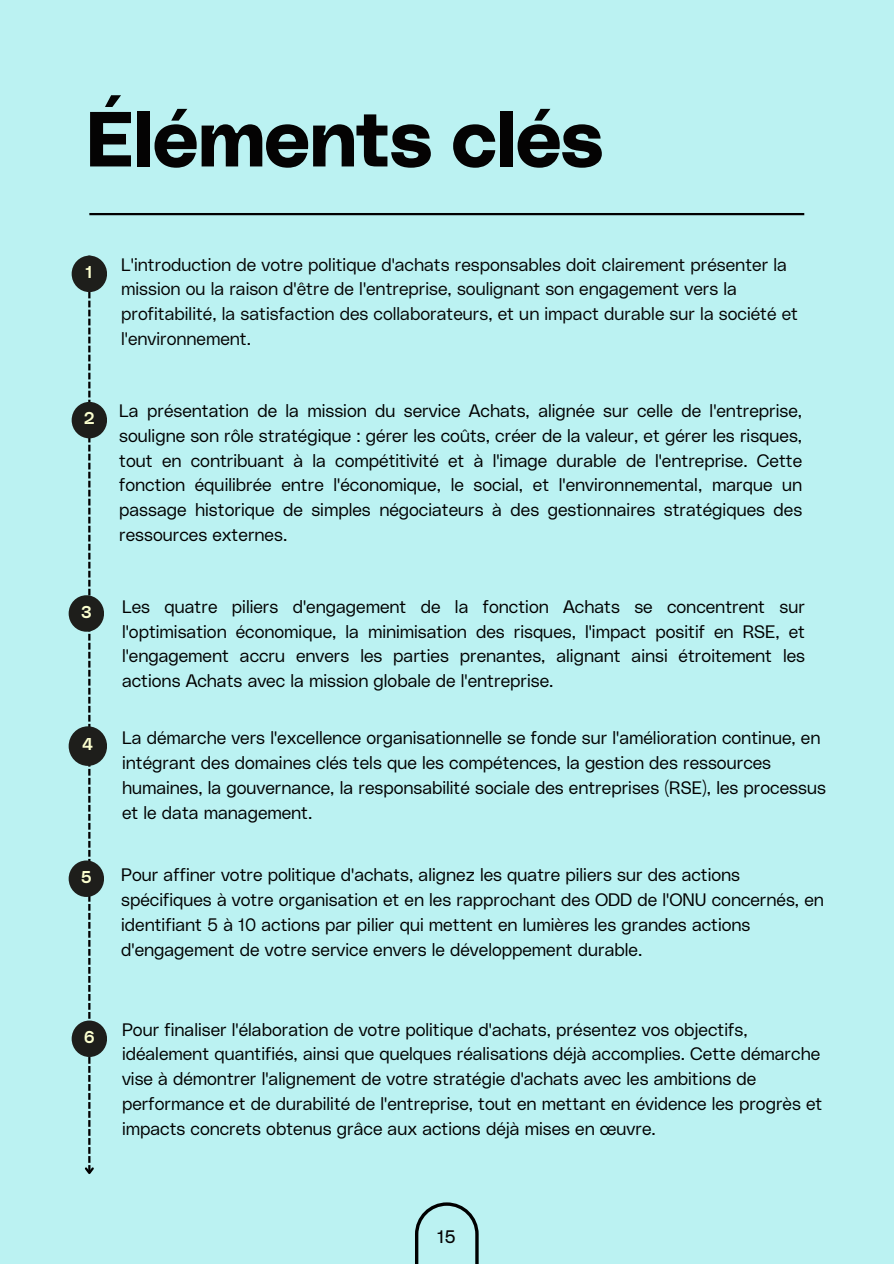
<style>
.page{position:relative;width:894px;height:1264px;background:#fff}
.page>*{position:absolute;margin:0;border:0;box-sizing:border-box;transform-origin:0 0}
.t1{font:77.4px "Poly Sans Bulky";color:#040303}
.t2{font:18px "Poly Sans Neutral";color:#040303}
.t3{font:17.85px/24.8px "Poly Sans Slim";color:#000}
.t4{font:17.85px/24.8px "Poly Sans Slim";color:#040303}
.t5{font:16.95px "Poly Sans Median";color:#fcffcf}
</style>
<div class="page">
<div style="left:0;top:0;width:893px;height:1263px;background:#bbf2f2"></div>
<hr style="left:89px;top:213px;width:715px;height:2px;background:#000">
<svg style="left:415px;top:1202px;width:63px;height:61px"></svg>
<svg style="left:83px;top:256px;width:13px;height:918px"></svg>
<div style="left:72px;top:256px;width:35px;height:36px;background:#1e1e1b;border-radius:50%"></div>
<div style="left:72px;top:402px;width:35px;height:36px;background:#1e1e1b;border-radius:50%"></div>
<div style="left:69px;top:595px;width:35px;height:36px;background:#1e1e1b;border-radius:50%"></div>
<div style="left:69px;top:726px;width:38px;height:40px;background:#1e1e1b;border-radius:50%"></div>
<div style="left:69px;top:860px;width:35px;height:37px;background:#1e1e1b;border-radius:50%"></div>
<div style="left:72px;top:1020px;width:35px;height:36px;background:#1e1e1b;border-radius:50%"></div>
<h1 class="t1" style="left:86px;top:104px;width:518px">Éléments clés</h1>
<p class="t5" style="left:86px;top:264px;width:8px">1</p>
<p class="t5" style="left:84px;top:411px;width:12px">2</p>
<p class="t5" style="left:81px;top:604px;width:13px">3</p>
<p class="t5" style="left:82px;top:736px;width:13px">4</p>
<p class="t5" style="left:81px;top:869px;width:13px">5</p>
<p class="t5" style="left:84px;top:1029px;width:13px">6</p>
<p class="t4" style="left:121px;top:253px;width:678px">L'introduction de votre politique d'achats responsables doit clairement présenter la mission ou la raison d'être de l'entreprise, soulignant son engagement vers la profitabilité, la satisfaction des collaborateurs, et un impact durable sur la société et l'environnement.</p>
<p class="t3" style="left:119px;top:399px;width:684px;text-align:justify">La présentation de la mission du service Achats, alignée sur celle de l'entreprise, souligne son rôle stratégique : gérer les coûts, créer de la valeur, et gérer les risques, tout en contribuant à la compétitivité et à l'image durable de l'entreprise. Cette fonction équilibrée entre l'économique, le social, et l'environnemental, marque un passage historique de simples négociateurs à des gestionnaires stratégiques des ressources externes.</p>
<p class="t3" style="left:122px;top:595px;width:684px;text-align:justify">Les quatre piliers d'engagement de la fonction Achats se concentrent sur l'optimisation économique, la minimisation des risques, l'impact positif en RSE, et l'engagement accru envers les parties prenantes, alignant ainsi étroitement les actions Achats avec la mission globale de l'entreprise.</p>
<p class="t3" style="left:122px;top:726px;width:705px">La démarche vers l'excellence organisationnelle se fonde sur l'amélioration continue, en intégrant des domaines clés tels que les compétences, la gestion des ressources humaines, la gouvernance, la responsabilité sociale des entreprises (RSE), les processus et le data management.</p>
<p class="t3" style="left:121px;top:863px;width:704px">Pour affiner votre politique d'achats, alignez les quatre piliers sur des actions spécifiques à votre organisation et en les rapprochant des ODD de l'ONU concernés, en identifiant 5 à 10 actions par pilier qui mettent en lumières les grandes actions d'engagement de votre service envers le développement durable.</p>
<p class="t3" style="left:122px;top:1017px;width:701px">Pour finaliser l'élaboration de votre politique d'achats, présentez vos objectifs, idéalement quantifiés, ainsi que quelques réalisations déjà accomplies. Cette démarche vise à démontrer l'alignement de votre stratégie d'achats avec les ambitions de performance et de durabilité de l'entreprise, tout en mettant en évidence les progrès et impacts concrets obtenus grâce aux actions déjà mises en œuvre.</p>
<p class="t2" style="left:437px;top:1228px;width:20px">15</p>
</div>
